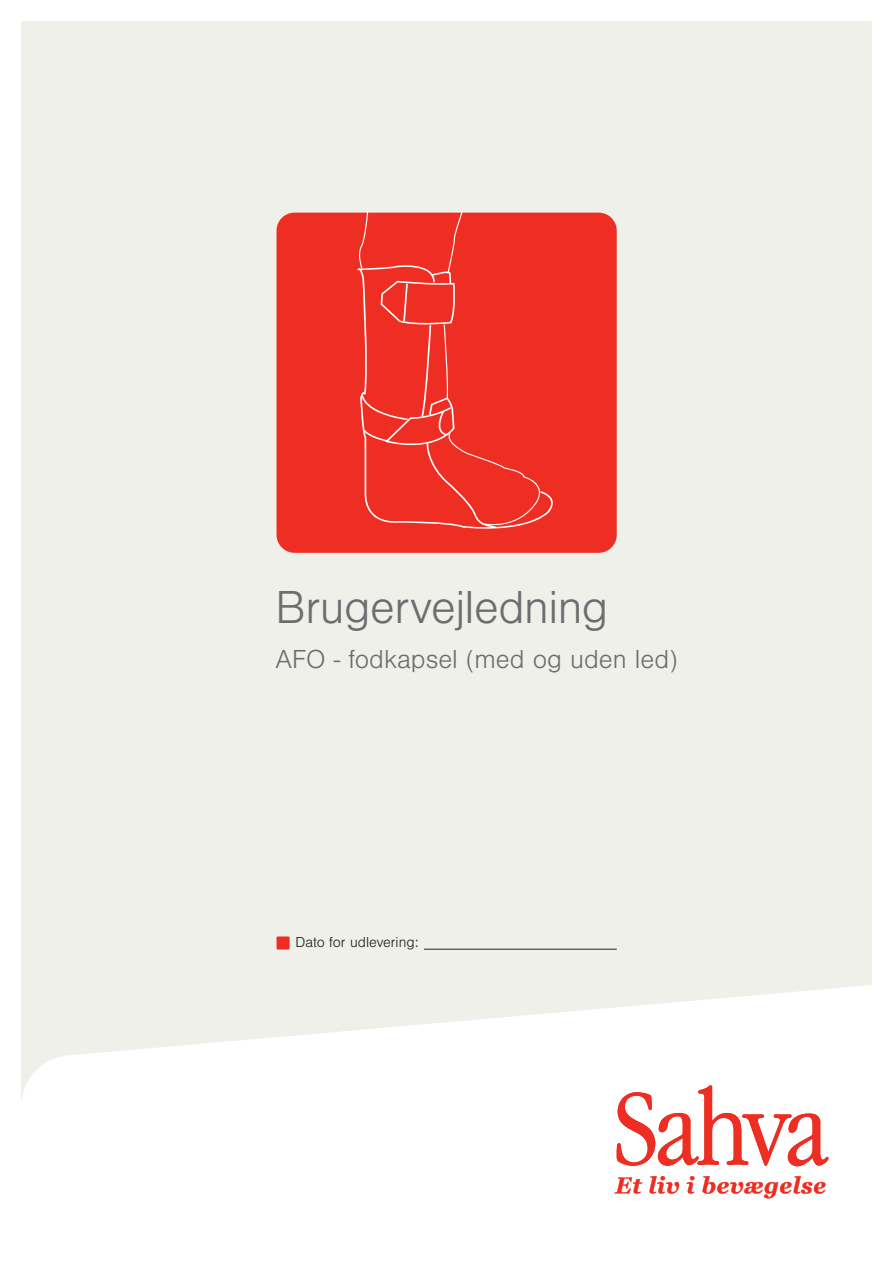
<style>
.page{position:relative;width:893px;height:1263px;background:#fff}
.page>*{position:absolute;margin:0;border:0;box-sizing:border-box;transform-origin:0 0}
.t1{font:300 48px "Nimbus San";letter-spacing:-.01em;color:#6c6d70}
.t2{font:300 27px "Nimbus San";color:#6c6d70}
.t3{font:300 15px "Nimbus San";color:#231f20}
</style>
<div class="page">
<div style="left:21px;top:21px;width:851px;height:1242px;background:#f0f0ea"></div>
<div style="left:277px;top:213px;width:340px;height:340px;background:#ee2e22;border-radius:18px"></div>
<svg style="left:357px;top:213px;width:190px;height:316px"></svg>
<svg style="left:21px;top:937px;width:851px;height:326px;fill:#fff"></svg>
<div style="left:21px;top:1102px;width:124px;height:161px;background:#fff"></div>
<div style="left:277px;top:936px;width:13px;height:13px;background:#ee2e22"></div>
<hr style="left:424px;top:949px;width:193px;height:1px;background:#231f20">
<svg style="left:616px;top:1085px;width:213px;height:81px;background:#fac2bf"></svg>
<svg style="left:614px;top:1177px;width:28px;height:17px"></svg>
<svg style="left:649px;top:1176px;width:30px;height:18px"></svg>
<svg style="left:686px;top:1176px;width:9px;height:18px"></svg>
<svg style="left:702px;top:1176px;width:124px;height:22px;background:#f9bab6"></svg>
<h1 class="t1" style="left:275px;top:582px;width:334px">Brugervejledning</h1>
<p class="t2" style="left:275px;top:645px;width:404px">AFO - fodkapsel (med og uden led)</p>
<p class="t3" style="left:295px;top:934px;width:125px">Dato for udlevering:</p>
</div>
